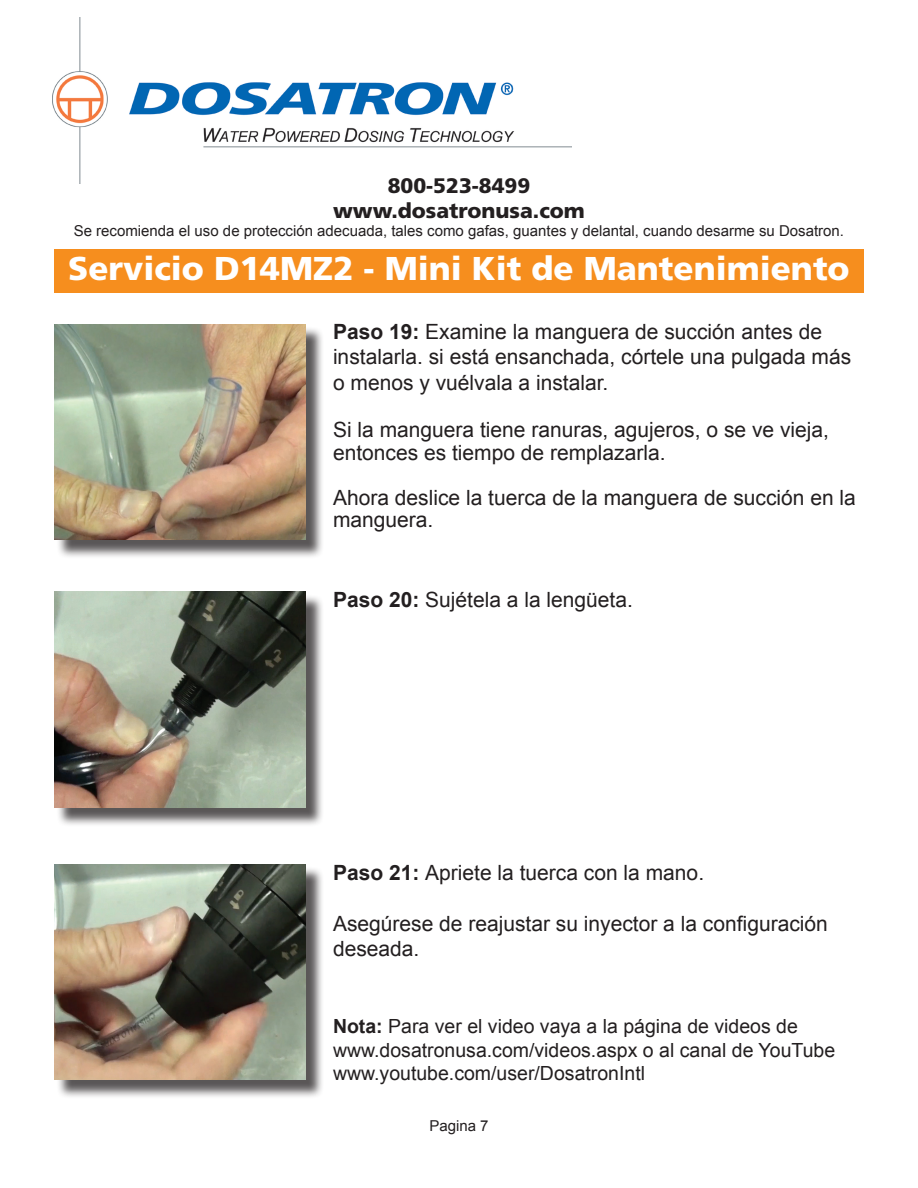
<style>
.page{position:relative;width:918px;height:1188px;background:#fff}
.page>*{position:absolute;margin:0;border:0;box-sizing:border-box;transform-origin:0 0}
.t1{font:900 33px "Frutiger";color:#fff}
.t2{font:21px/25.2px "Arial";color:#231f20}
.t3{font:900 21px/25.2px "Frutiger";color:#231f20;text-align:center}
.t4{font:19.5px/23.4px "Arial";color:#231f20}
.t5{font:15px "Arial";color:#231f20}
.s1{font-weight:700}
</style>
<div class="page">
<div style="left:54px;top:249px;width:810px;height:44px;background:#f68e1e"></div>
<img style="left:52px;top:17px;width:519px;height:166px">
<div style="left:56px;top:866px;width:269px;height:232px;background:#231f20;opacity:.75"></div>
<img style="left:54px;top:864px;width:252px;height:216px">
<div style="left:56px;top:594px;width:269px;height:232px;background:#231f20;opacity:.75"></div>
<img style="left:54px;top:592px;width:252px;height:216px">
<div style="left:56px;top:326px;width:269px;height:232px;background:#231f20;opacity:.75"></div>
<img style="left:54px;top:324px;width:252px;height:216px">
<p class="t3" style="left:333px;top:173px;width:253px">800-523-8499 www.dosatronusa.com</p>
<p class="t5" style="left:74px;top:221px;width:772px">Se recomienda el uso de protección adecuada, tales como gafas, guantes y delantal, cuando desarme su Dosatron.</p>
<h1 class="t1" style="left:68px;top:249px;width:783px">Servicio D14MZ2 - Mini Kit de Mantenimiento</h1>
<p class="t2" style="left:333px;top:320px;width:520px"><span class="s1">Paso 19:</span> Examine la manguera de succión antes de instalarla. si está ensanchada, córtele una pulgada más o menos y vuélvala a instalar.</p>
<p class="t2" style="left:333px;top:419px;width:498px;line-height:22.5px">Si la manguera tiene ranuras, agujeros, o se ve vieja, entonces es tiempo de remplazarla.</p>
<p class="t2" style="left:333px;top:486px;width:524px;line-height:22.5px">Ahora deslice la tuerca de la manguera de succión en la manguera.</p>
<p class="t2" style="left:333px;top:587px;width:302px"><span class="s1">Paso 20:</span> Sujétela a la lengüeta.</p>
<p class="t2" style="left:333px;top:861px;width:373px"><span class="s1">Paso 21:</span> Apriete la tuerca con la mano.</p>
<p class="t2" style="left:333px;top:911px;width:496px">Asegúrese de reajustar su inyector a la configuración deseada.</p>
<p class="t4" style="left:333px;top:1015px;width:504px"><span class="s1">Nota:</span> Para ver el video vaya a la página de videos de www.dosatronusa.com/videos.aspx o al canal de YouTube www.youtube.com/user/DosatronIntl</p>
<p class="t5" style="left:429px;top:1116px;width:61px">Pagina 7</p>
</div>
